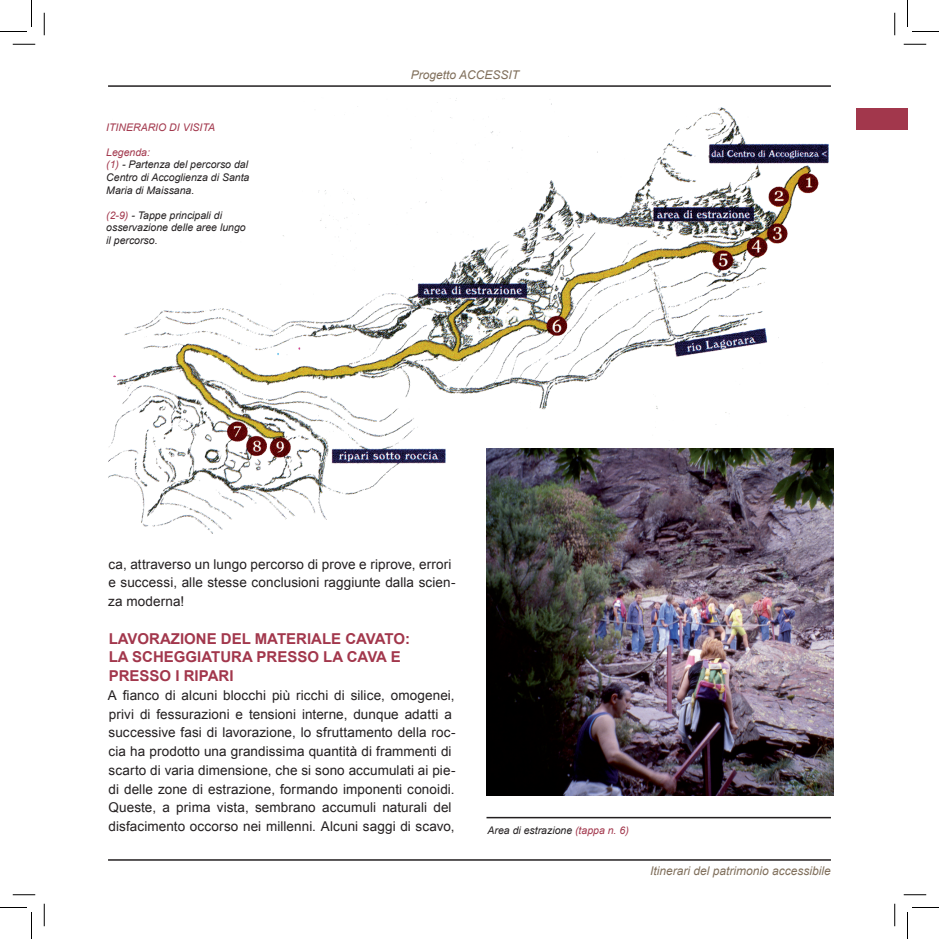
<style>
.page{position:relative;width:939px;height:939px;background:#fff}
.page>*{position:absolute;margin:0;border:0;box-sizing:border-box;transform-origin:0 0}
.t1{font:700 15px "Arial";color:#a2374c}
.t2{font:13.5px/18.8px "Arial";letter-spacing:.005em;color:#231f20}
.t3{font:italic 12px "Arial";color:#806f5b}
.t4{font:italic 10.5px/12.6px "Arial";color:#231f20}
.t5{font:italic 10.5px "Arial";color:#a2374c}
.s1{color:#a2374c}
</style>
<div class="page">
<hr style="left:108px;top:85px;width:723px;height:2px;background:#231f20">
<div style="left:856px;top:108px;width:51px;height:21px;background:#a2374c"></div>
<hr style="left:108px;top:859px;width:723px;height:2px;background:#231f20">
<hr style="left:486px;top:817px;width:345px;height:1px;background:#231f20">
<img style="left:108px;top:98px;width:721px;height:435px">
<img style="left:486px;top:448px;width:347px;height:347px">
<svg style="left:13px;top:44px;width:22px;height:1px"></svg>
<svg style="left:904px;top:44px;width:22px;height:1px"></svg>
<svg style="left:13px;top:894px;width:22px;height:1px"></svg>
<svg style="left:904px;top:894px;width:22px;height:1px"></svg>
<svg style="left:44px;top:13px;width:1px;height:22px"></svg>
<svg style="left:44px;top:904px;width:1px;height:22px"></svg>
<svg style="left:894px;top:13px;width:1px;height:22px"></svg>
<svg style="left:894px;top:904px;width:1px;height:22px"></svg>
<svg style="left:0;top:0;width:32px;height:32px"></svg>
<svg style="left:0;top:907px;width:32px;height:32px"></svg>
<svg style="left:907px;top:0;width:32px;height:32px"></svg>
<svg style="left:907px;top:907px;width:32px;height:32px"></svg>
<p class="t5" style="left:106px;top:121px;width:36px">Itinerar</p>
<p class="t5" style="left:155px;top:121px;width:60px">io di visita</p>
<p class="t4" style="left:106px;top:146px;width:145px"><span class="s1">Legenda:<br>(1)</span> - Partenza del percorso dal<br>Centro di Accoglienza di Santa<br>Maria di Maissana.</p>
<p class="t4" style="left:106px;top:209px;width:141px"><span class="s1">(2-9)</span> - Tappe principali di osservazione delle aree lungo il percorso.</p>
<p class="t3" style="left:411px;top:68px;width:110px">Progetto Accessit</p>
<p class="t2" style="left:108px;top:554px;width:349px">ca, attraverso un lungo percorso di prove e riprove, errori e successi, alle stesse conclusioni raggiunte dalla scien&shy;za moderna!</p>
<p class="t1" style="left:109px;top:630px;width:21px">LAVORA</p>
<p class="t1" style="left:171px;top:630px;width:61px">ZIONE DEL</p>
<p class="t1" style="left:255px;top:630px;width:42px">MATERIALE</p>
<p class="t1" style="left:345px;top:630px;width:11px">CAVA</p>
<p class="t1" style="left:385px;top:630px;width:27px">TO:</p>
<p class="t1" style="left:109px;top:649px;width:45px">LA SCHEGGIA</p>
<p class="t1" style="left:211px;top:649px;width:147px">TURA PRESSO LA CAVA</p>
<p class="t1" style="left:391px;top:649px;width:10px">E</p>
<p class="t1" style="left:109px;top:667px;width:109px">PRESSO I RI PARI</p>
<p class="t2" style="left:108px;top:686px;width:349px">A fianco di alcuni blocchi più ricchi di silice, omogenei, privi di fessurazioni e tensioni interne, dunque adatti a successive fasi di lavorazione, lo sfruttamento della roc&shy;cia ha prodotto una grandissima quantità di frammenti di scarto di varia dimensione, che si sono accumulati ai pie&shy;di delle zone di estrazione, formando imponenti conoidi.<br>Queste, a prima vista, sembrano accumuli naturali del disfacimento occorso nei millenni. Alcuni saggi di scavo,</p>
<p class="t4" style="left:488px;top:824px;width:143px">Area di estrazione <span class="s1">(tappa n. 6)</span></p>
<p class="t3" style="left:650px;top:864px;width:182px">Itinerari del patrimonio accessibile</p>
</div>
